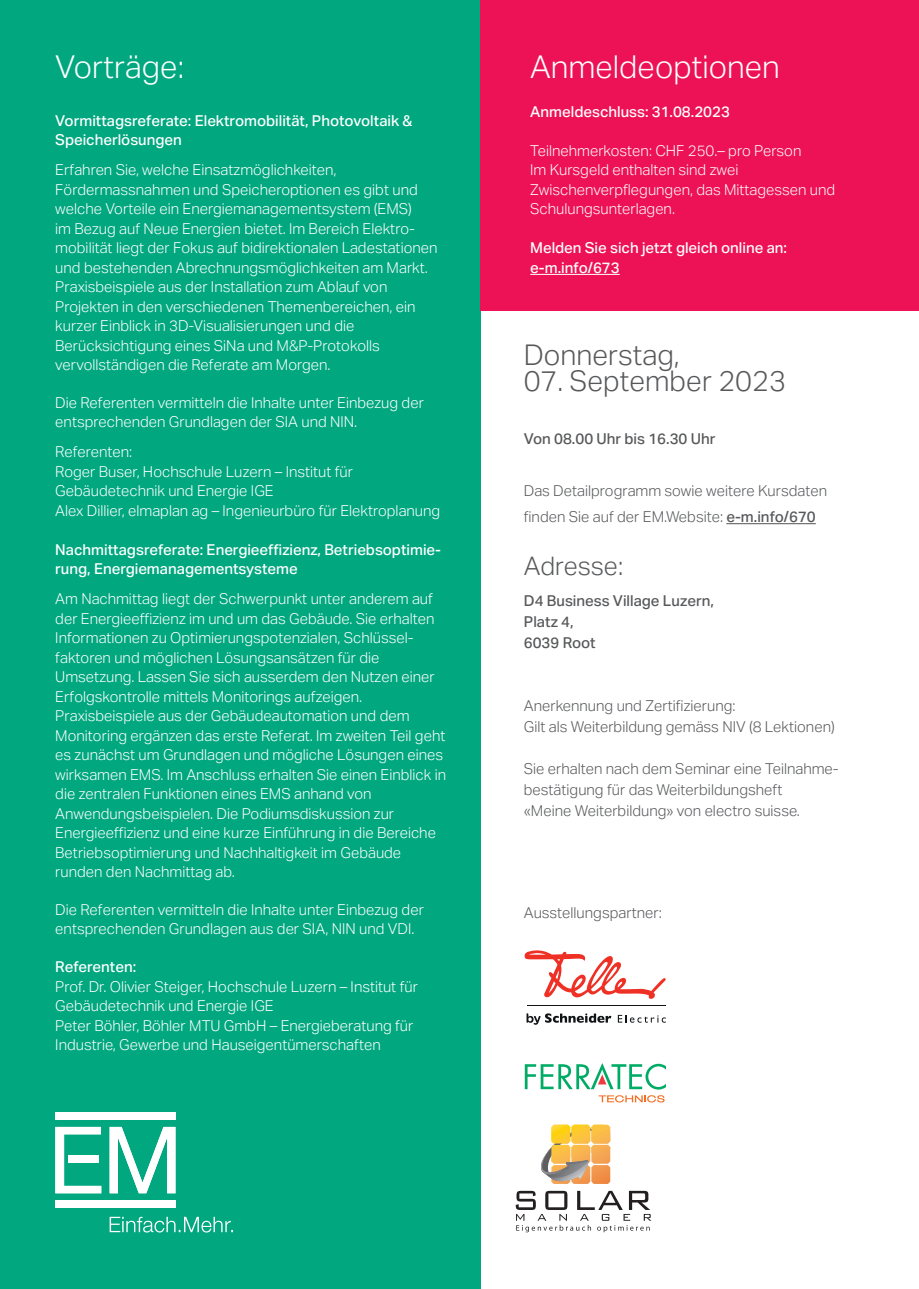
<style>
.page{position:relative;width:919px;height:1289px;background:#fff}
.page>*{position:absolute;margin:0;border:0;box-sizing:border-box;transform-origin:0 0}
.t1{font:300 31.5px "Aktiv Grotesk";color:#fff}
.t2{font:300 28.5px "Aktiv Grotesk";color:#57585a}
.t3{font:300 25.5px "Aktiv Grotesk";color:#57585a}
.t4{font:300 15px/19.5px "Aktiv Grotesk";color:#fff}
.t5{font:300 15px/21px "Aktiv Grotesk";color:#57585a}
.t6{font:500 15px/19.5px "Aktiv Grotesk";color:#fff}
.t7{font:500 15px/21px "Aktiv Grotesk";color:#57585a}
.s1{font-weight:500}
</style>
<div class="page">
<div style="left:0;top:0;width:480px;height:1288px;background:#00a77f"></div>
<div style="left:480px;top:0;width:438px;height:310px;background:#ed1255"></div>
<hr style="left:530px;top:274px;width:89px;height:1px;background:#fff">
<div style="left:55px;top:1111px;width:120px;height:8px;background:#fff"></div>
<div style="left:55px;top:1200px;width:120px;height:8px;background:#fff"></div>
<svg style="left:55px;top:1126px;width:46px;height:67px"></svg>
<svg style="left:110px;top:1126px;width:65px;height:67px"></svg>
<svg style="left:110px;top:1216px;width:123px;height:16px"></svg>
<hr style="left:726px;top:523px;width:89px;height:1px;background:#57585a">
<svg style="left:526px;top:1013px;width:85px;height:11px"></svg>
<svg style="left:617px;top:1014px;width:48px;height:8px"></svg>
<svg style="left:524px;top:950px;width:141px;height:49px"></svg>
<hr style="left:527px;top:1005px;width:138px;height:1px;background:#111416">
<svg style="left:598px;top:1095px;width:66px;height:7px"></svg>
<svg style="left:524px;top:1063px;width:142px;height:26px"></svg>
<svg style="left:515px;top:1124px;width:136px;height:108px"></svg>
<p class="t1" style="left:55px;top:48px;width:130px">Vorträge:</p>
<p class="t6" style="left:55px;top:111px;width:358px">Vormittagsreferate: Elektromobilität, Photovoltaik &amp;<br>Speicherlösungen</p>
<p class="t4" style="left:55px;top:160px;width:383px">Erfahren Sie, welche Einsatzmöglichkeiten, Fördermassnahmen und Speicheroptionen es gibt und welche Vorteile ein Energiemanagementsystem (EMS)<br>im Bezug auf Neue Energien bietet. Im Bereich Elektro&shy;mobilität liegt der Fokus auf bidirektionalen Ladestationen und bestehenden Abrechnungsmöglichkeiten am Markt.<br>Praxisbeispiele aus der Installation zum Ablauf von Projekten in den verschiedenen Themenbereichen, ein kurzer Einblick in 3D-Visualisierungen und die Berücksichtigung eines SiNa und M&amp;P-Protokolls vervollständigen die Referate am Morgen.</p>
<p class="t4" style="left:55px;top:393px;width:370px">Die Referenten vermitteln die Inhalte unter Einbezug der entsprechenden Grundlagen der SIA und NIN.</p>
<p class="t4" style="left:55px;top:442px;width:78px">Referenten:</p>
<p class="t4" style="left:55px;top:462px;width:299px">Roger Buser, Hochschule Luzern – Institut für<br>Gebäudetechnik und Energie IGE</p>
<p class="t4" style="left:55px;top:501px;width:386px">Alex Dillier, elmaplan ag – Ingenieurbüro für Elektroplanung</p>
<p class="t6" style="left:55px;top:540px;width:387px">Nachmittagsreferate: Energieeffizienz, Betriebsoptimie&shy;rung, Energiemanagementsysteme</p>
<p class="t4" style="left:55px;top:589px;width:392px">Am Nachmittag liegt der Schwerpunkt unter anderem auf der Energieeffizienz im und um das Gebäude. Sie erhalten Informationen zu Optimierungspotenzialen, Schlüssel&shy;faktoren und möglichen Lösungsansätzen für die Umsetzung. Lassen Sie sich ausserdem den Nutzen einer Erfolgskontrolle mittels Monitorings aufzeigen.<br>Praxisbeispiele aus der Gebäudeautomation und dem Monitoring ergänzen das erste Referat. Im zweiten Teil geht es zunächst um Grundlagen und mögliche Lösungen eines wirksamen EMS. Im Anschluss erhalten Sie einen Einblick in die zentralen Funktionen eines EMS anhand von Anwendungsbeispielen. Die Podiumsdiskussion zur Energieeffizienz und eine kurze Einführung in die Bereiche Betriebsoptimierung und Nachhaltigkeit im Gebäude runden den Nachmittag ab.</p>
<p class="t4" style="left:55px;top:900px;width:370px">Die Referenten vermitteln die Inhalte unter Einbezug der entsprechenden Grundlagen aus der SIA, NIN und VDI.</p>
<p class="t6" style="left:55px;top:957px;width:82px">Referenten:</p>
<p class="t4" style="left:55px;top:976px;width:364px">Prof. Dr. Olivier Steiger, Hochschule Luzern – Institut für<br>Gebäudetechnik und Energie IGE</p>
<p class="t4" style="left:55px;top:1015px;width:359px">Peter Böhler, Böhler MTU GmbH – Energieberatung für<br>Industrie, Gewerbe und Hauseigentümerschaften</p>
<p class="t1" style="left:530px;top:48px;width:251px">Anmeldeoptionen</p>
<p class="t6" style="left:530px;top:102px;width:201px">Anmeldeschluss: 31.08.2023</p>
<p class="t4" style="left:530px;top:141px;width:273px">Teilnehmerkosten: CHF 250.– pro Person</p>
<p class="t4" style="left:530px;top:160px;width:306px">Im Kursgeld enthalten sind zwei<br>Zwischenverpflegungen, das Mittagessen und<br>Schulungsunterlagen.</p>
<p class="t6" style="left:530px;top:238px;width:258px">Melden Sie sich jetzt gleich online an: e-m.info/673</p>
<p class="t2" style="left:524px;top:338px;width:157px">Donnerstag,</p>
<p class="t2" style="left:524px;top:364px;width:263px">07. September 2023</p>
<p class="t7" style="left:524px;top:428px;width:193px">Von 08.00 Uhr bis 16.30 Uhr</p>
<p class="t5" style="left:524px;top:477px;width:305px;line-height:26.2px">Das Detailprogramm sowie weitere Kursdaten finden Sie auf der EM.Website: <span class="s1">e-m.info/670</span></p>
<p class="t3" style="left:524px;top:551px;width:101px">Adresse:</p>
<p class="t7" style="left:524px;top:590px;width:191px">D4 Business Village Luzern,<br>Platz 4,<br>6039 Root</p>
<p class="t5" style="left:524px;top:695px;width:213px">Anerkennung und Zertifizierung:</p>
<p class="t5" style="left:524px;top:716px;width:312px">Gilt als Weiterbildung gemäss NIV (8 Lektionen)</p>
<p class="t5" style="left:524px;top:758px;width:316px">Sie erhalten nach dem Seminar eine Teilnahme&shy;bestätigung für das Weiterbildungsheft<br>«Meine Weiterbildung» von electro suisse.</p>
<p class="t5" style="left:524px;top:902px;width:139px">Ausstellungspartner:</p>
</div>
